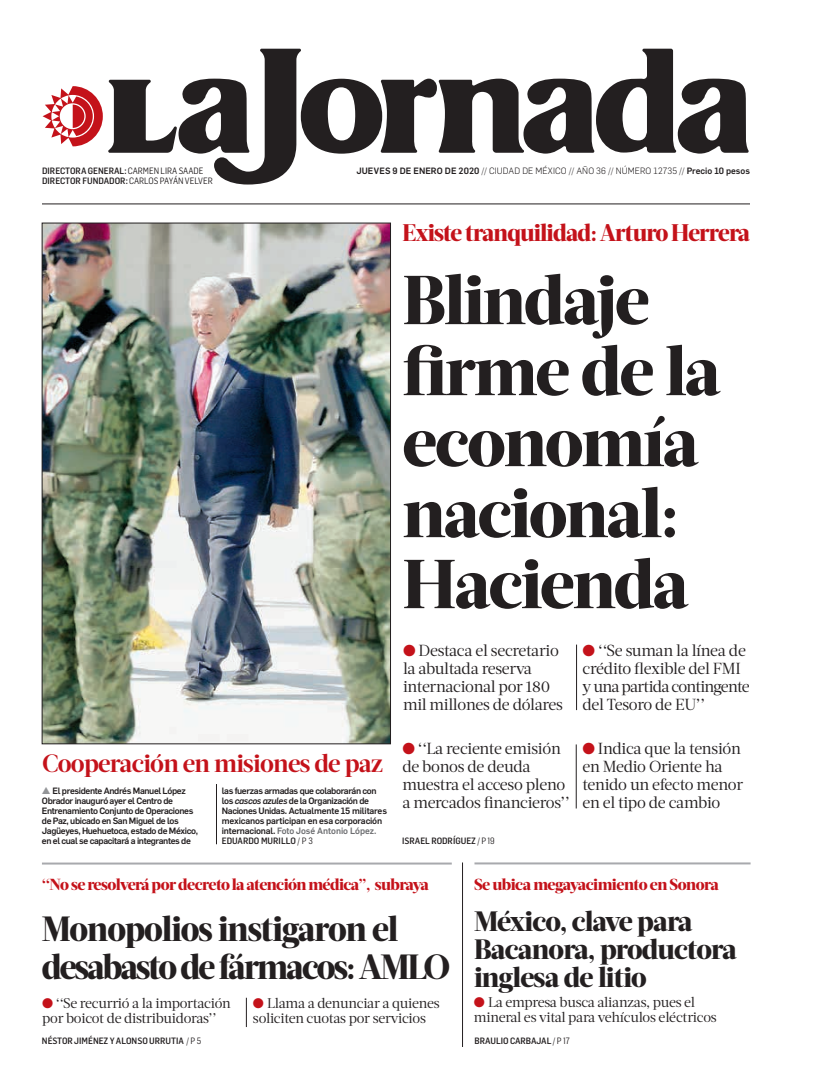
<style>
.page{position:relative;width:822px;height:1089px;background:#fff}
.page>*{position:absolute;margin:0;border:0;box-sizing:border-box;transform-origin:0 0}
.t1{font:800 69px/71px "Acta Headline";letter-spacing:-.03em;color:#231f20}
.t2{font:800 35px/38px "Acta Headline";letter-spacing:-.055em;color:#231f20;scale:.96 1}
.t3{font:800 28px/28px "Acta Headline";letter-spacing:-.03em;color:#231f20}
.t4{font:700 25px "Acta Headline";letter-spacing:-.03em;color:#c4121a}
.t5{font:800 24px "Acta Headline";letter-spacing:-.035em;color:#c4121a}
.t6{font:16px/18px "Acta Deck";letter-spacing:-.02em;color:#231f20}
.t7{font:800 16px "Acta Headline";letter-spacing:-.035em;color:#c4121a}
.t8{font:14px/15px "Acta Deck";letter-spacing:-.015em;color:#231f20}
.t9{font:500 9px/10px "Flama";letter-spacing:-.04em;color:#231f20}
.t10{font:500 9px/10px "Flama";letter-spacing:-.02em;color:#231f20}
.t11{font:500 9px "Flama Semicond";color:#231f20}
.t12{font:300 9px "Flama";letter-spacing:.01em;color:#231f20}
.s1{font-weight:400}
.s2{font-weight:500}
.s3{color:#c4121a}
.s4{color:#939598}
.s5{font-style:italic}
.s6{color:#6c6d70}
</style>
<div class="page">
<svg style="left:43px;top:49px;width:706px;height:136px"></svg>
<hr style="left:42px;top:204px;width:708px;height:1px;background:#231f20">
<img style="left:44px;top:225px;width:345px;height:517px">
<hr style="left:216px;top:784px;width:1px;height:60px;background:#231f20">
<hr style="left:576px;top:645px;width:1px;height:65px;background:#231f20">
<hr style="left:576px;top:744px;width:1px;height:65px;background:#231f20">
<hr style="left:462px;top:863px;width:1px;height:184px;background:#231f20">
<hr style="left:42px;top:863px;width:410px;height:2px;background:#a8a9ad">
<svg style="left:246px;top:998px;width:1px;height:29px"></svg>
<hr style="left:474px;top:862px;width:277px;height:2px;background:#a8a9ad">
<p class="t11" style="left:42px;top:168px;width:163px">DIRECTORA GENERAL: <span class="s1">CARMEN LIRA SAADE</span></p>
<p class="t12" style="left:356px;top:168px;width:395px"><span class="s2">JUEVES 9 DE ENERO DE 2020</span> // CIUDAD DE MÉXICO // AÑO 36 // NÚMERO 12735 // <span class="s2">Precio 10 pesos</span></p>
<p class="t11" style="left:42px;top:178px;width:172px">DIRECTOR FUNDADOR: <span class="s1">CARLOS PAYÁN VELVER</span></p>
<h3 class="t5" style="left:402px;top:223px;width:349px">Existe tranquilidad: Arturo Herrera</h3>
<h1 class="t1" style="left:402px;top:270px;width:320px">Blindaje firme de la economía nacional:<br>Hacienda</h1>
<p class="t6" style="left:403px;top:643px;width:162px"><span class="s3">●</span> Destaca el secretario la abultada reserva internacional por 180 mil millones de dólares</p>
<p class="t6" style="left:583px;top:643px;width:169px"><span class="s3">●</span> ‘‘Se suman la línea de crédito flexible del FMI y una partida contingente del Tesoro de EU’’</p>
<h3 class="t4" style="left:42px;top:754px;width:342px">Cooperación en misiones de paz</h3>
<p class="t6" style="left:402px;top:741px;width:169px"><span class="s3">●</span> ‘‘La reciente emisión de bonos de deuda muestra el acceso pleno a mercados financieros’’</p>
<p class="t6" style="left:582px;top:741px;width:162px"><span class="s3">●</span> Indica que la tensión en Medio Oriente ha tenido un efecto menor en el tipo de cambio</p>
<p class="t9" style="left:42px;top:787px;width:158px"><span class="s4">▲</span> El presidente Andrés Manuel López Obrador inauguró ayer el Centro de Entrenamiento Conjunto de Operaciones de Paz, ubicado en San Miguel de los Jagüeyes, Huehuetoca, estado de México, en el cual se capacitará a integrantes de</p>
<p class="t10" style="left:222px;top:787px;width:167px">las fuerzas armadas que colaborarán con los <span class="s5">cascos azules</span> de la Organización de Naciones Unidas. Actualmente 15 militares mexicanos participan en esa corporación internacional. <span class="s6">Foto José Antonio López.</span></p>
<p class="t11" style="left:402px;top:838px;width:94px">ISRAEL RODRÍGUEZ <span class="s1">/ P 19</span></p>
<p class="t11" style="left:222px;top:838px;width:93px">EDUARDO MURILLO <span class="s1">/ P 3</span></p>
<p class="t7" style="left:42px;top:878px;width:388px">‘‘No se resolverá por decreto la atención médica’’, subraya</p>
<h2 class="t2" style="left:42px;top:913px;width:427px">Monopolios instigaron el desabasto de fármacos: AMLO</h2>
<p class="t8" style="left:42px;top:996px;width:190px"><span class="s3">●</span> ‘‘Se recurrió a la importación por boicot de distribuidoras’’</p>
<p class="t8" style="left:253px;top:996px;width:188px"><span class="s3">●</span> Llama a denunciar a quienes soliciten cuotas por servicios</p>
<p class="t11" style="left:42px;top:1038px;width:161px">NÉSTOR JIMÉNEZ Y ALONSO URRUTIA <span class="s1">/ P 5</span></p>
<p class="t7" style="left:474px;top:879px;width:247px">Se ubica megayacimiento en Sonora</p>
<h3 class="t3" style="left:474px;top:910px;width:264px">México, clave para<br>Bacanora, productora inglesa de litio</h3>
<p class="t8" style="left:474px;top:996px;width:244px"><span class="s3">●</span> La empresa busca alianzas, pues el mineral es vital para vehículos eléctricos</p>
<p class="t11" style="left:474px;top:1038px;width:97px">BRAULIO CARBAJAL <span class="s1">/ P 17</span></p>
</div>
